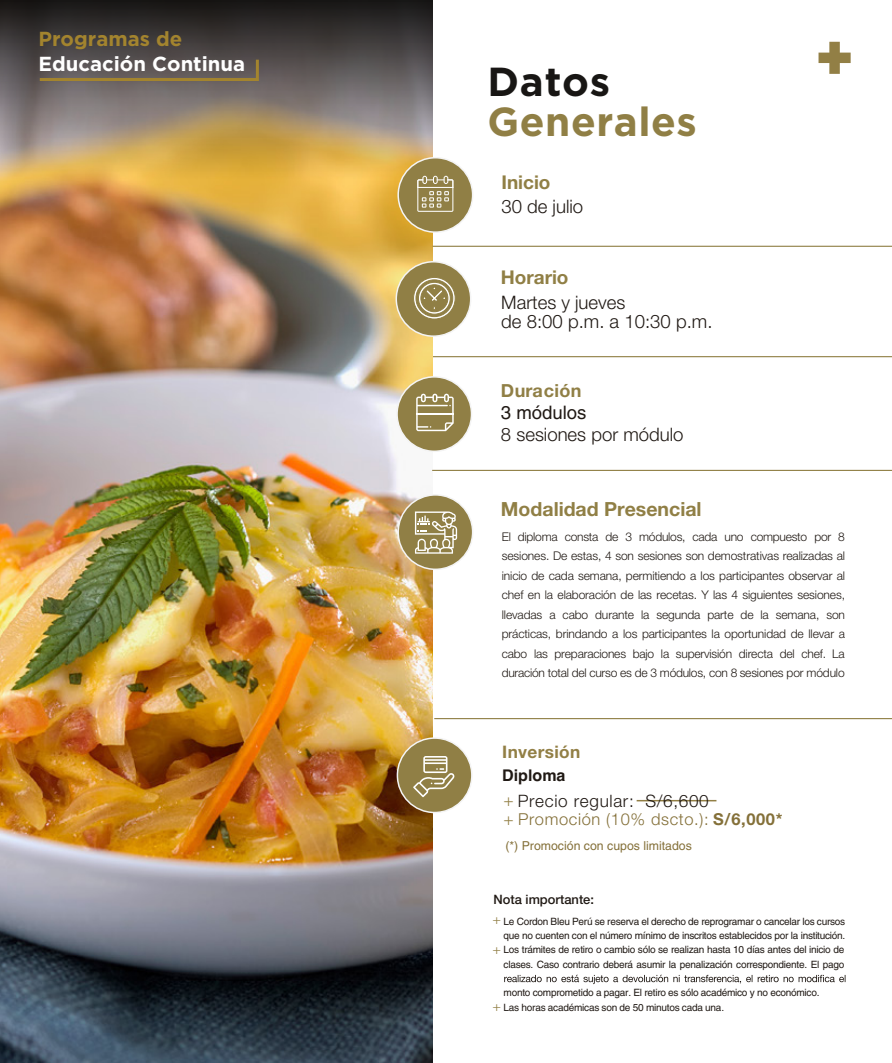
<style>
.page{position:relative;width:892px;height:1063px;background:#fff}
.page>*{position:absolute;margin:0;border:0;box-sizing:border-box;transform-origin:0 0}
.t1{font:700 40.5px "Gotham";letter-spacing:.015em;color:#907f45}
.t2{font:700 40.5px "Gotham";letter-spacing:.02em;color:#181614}
.t3{font:700 20.25px "Gotham";color:#fff}
.t4{font:700 20.25px "Gotham";color:#a3842e}
.t5{font:700 19.5px "Helvetica Neue LT Std";color:#907f45}
.t6{font:700 18.9px "Helvetica Neue LT Std";color:#907f45}
.t7{font:300 18.6px/19.2px "Helvetica Neue LT Std";color:#201914}
.t8{font:18.6px "Helvetica LT Std";color:#201914}
.t9{font:700 18px "Helvetica Neue LT Std";letter-spacing:.02em;color:#907f45}
.t10{font:700 17.25px "Helvetica Neue LT Std";letter-spacing:.02em;color:#927f45}
.t11{font:300 17.1px "Helvetica Neue LT Std";letter-spacing:.04em;color:#201914}
.t12{font:300 16.5px "Helvetica Neue LT Std";letter-spacing:.04em;color:#847039}
.t13{font:700 16.05px "Helvetica";color:#201914}
.t14{font:300 13.35px/29.4px "Helvetica Neue LT Std";color:#917f45;scale:1.07 1}
.t15{font:500 12.9px "Helvetica Neue LT Std";color:#201914}
.t16{font:12.3px "Helvetica LT Std";color:#847039}
.t17{font:300 12px/19.5px "Helvetica Neue LT Std";letter-spacing:-.02em;color:#201914;text-align:justify}
.t18{font:10.05px/14.4px "Helvetica LT Std";letter-spacing:-.025em;color:#201914;text-align:justify}
.s1{font-size:17.1px;color:#927f45}
.s2{font-weight:700}
.s3{color:#927f45}
</style>
<div class="page">
<img style="left:0;top:0;width:433px;height:1063px">
<svg style="left:0;top:0;width:432px;height:219px;background:#8c7652"></svg>
<svg style="left:37px;top:57px;width:223px;height:26px;background:#655c51"></svg>
<svg style="left:818px;top:42px;width:33px;height:32px"></svg>
<svg style="left:504px;top:975px;width:341px;height:9px"></svg>
<hr style="left:432px;top:470px;width:460px;height:1px;background:#907f45">
<hr style="left:434px;top:718px;width:458px;height:1px;background:#907f45">
<div style="left:397px;top:377px;width:74px;height:74px;background:#907f45;border-radius:50%"></div>
<div style="left:396px;top:376px;width:76px;height:76px;border:2px solid #f4f4f4;border-radius:50%"></div>
<div style="left:398px;top:495px;width:75px;height:74px;background:#907f45;border-radius:50%"></div>
<div style="left:397px;top:494px;width:76px;height:76px;border:2px solid #f4f4f4;border-radius:50%"></div>
<div style="left:397px;top:738px;width:75px;height:75px;background:#907f45;border-radius:50%"></div>
<div style="left:397px;top:737px;width:76px;height:76px;border:2px solid #f4f4f4;border-radius:50%"></div>
<svg style="left:416px;top:394px;width:38px;height:37px"></svg>
<hr style="left:416px;top:413px;width:38px;height:2px;background:#fff">
<svg style="left:415px;top:511px;width:42px;height:43px"></svg>
<svg style="left:413px;top:756px;width:42px;height:41px"></svg>
<hr style="left:637px;top:800px;width:79px;height:1px;background:#927f45">
<hr style="left:433px;top:356px;width:459px;height:1px;background:#907f45">
<hr style="left:433px;top:246px;width:459px;height:1px;background:#907f45">
<div style="left:396px;top:262px;width:75px;height:74px;background:#907f45;border-radius:50%"></div>
<div style="left:395px;top:261px;width:76px;height:76px;border:2px solid #f4f4f4;border-radius:50%"></div>
<svg style="left:413px;top:278px;width:42px;height:41px"></svg>
<div style="left:398px;top:158px;width:75px;height:74px;background:#907f45;border-radius:50%"></div>
<div style="left:397px;top:157px;width:76px;height:76px;border:2px solid #f4f4f4;border-radius:50%"></div>
<svg style="left:417px;top:176px;width:36px;height:36px"></svg>
<h2 class="t4" style="left:39px;top:27px;width:145px">Programas de</h2>
<h2 class="t3" style="left:39px;top:52px;width:208px">Educación Continua</h2>
<h1 class="t2" style="left:487px;top:58px;width:124px">Datos</h1>
<h1 class="t1" style="left:487px;top:99px;width:211px">Generales</h1>
<h3 class="t6" style="left:501px;top:171px;width:51px">Inicio</h3>
<h3 class="t7" style="left:501px;top:196px;width:83px">30 de julio</h3>
<h3 class="t6" style="left:501px;top:265px;width:69px">Horario</h3>
<h3 class="t7" style="left:501px;top:292px;width:213px">Martes y jueves<br>de 8:00 p.m. a 10:30 p.m.</h3>
<h3 class="t9" style="left:501px;top:379px;width:82px">Duración</h3>
<h3 class="t8" style="left:501px;top:402px;width:87px">3 módulos</h3>
<h3 class="t7" style="left:501px;top:425px;width:184px">8 sesiones por módulo</h3>
<h3 class="t5" style="left:501px;top:497px;width:202px">Modalidad Presencial</h3>
<p class="t17" style="left:502px;top:526px;width:345px">El diploma consta de 3 módulos, cada uno compuesto por 8 sesiones. De estas, 4 son sesiones son demostrativas realizadas al inicio de cada semana, permitiendo a los participantes observar al chef en la elaboración de las recetas. Y las 4 siguientes sesiones, llevadas a cabo durante la segunda parte de la semana, son prácticas, brindando a los participantes la oportunidad de llevar a cabo las preparaciones bajo la supervisión directa del chef. La duración total del curso es de 3 módulos, con 8 sesiones por módulo</p>
<h3 class="t10" style="left:559px;top:741px;width:12px">ó</h3>
<h3 class="t10" style="left:502px;top:741px;width:80px">Inversi n</h3>
<h3 class="t13" style="left:502px;top:763px;width:65px">Diploma</h3>
<h3 class="t11" style="left:645px;top:791px;width:65px">S/6,600</h3>
<h3 class="t12" style="left:503px;top:810px;width:281px"><span class="s1">+</span> Promoción (10% dscto.): <span class="s2">S/6,000*</span></h3>
<h3 class="t11" style="left:503px;top:791px;width:132px"><span class="s3">+</span> Precio regular:</h3>
<p class="t16" style="left:505px;top:839px;width:188px">(*) Promoción con cupos limitados</p>
<p class="t15" style="left:493px;top:892px;width:102px">Nota importante:</p>
<p class="t14" style="left:492px;top:905px;width:10px">+ +</p>
<p class="t18" style="left:504px;top:914px;width:343px">Le Cordon Bleu Perú se reserva el derecho de reprogramar o cancelar los cursos que no cuenten con el número mínimo de inscritos establecidos por la institución.<br>Los trámites de retiro o cambio sólo se realizan hasta 10 días antes del inicio de clases. Caso contrario deberá asumir la penalización correspondiente. El pago</p>
<p class="t18" style="left:504px;top:986px;width:317px">monto comprometido a pagar. El retiro es sólo académico y no económico.<br>Las horas académicas son de 50 minutos cada una.</p>
<p class="t14" style="left:492px;top:991px;width:10px">+</p>
</div>
